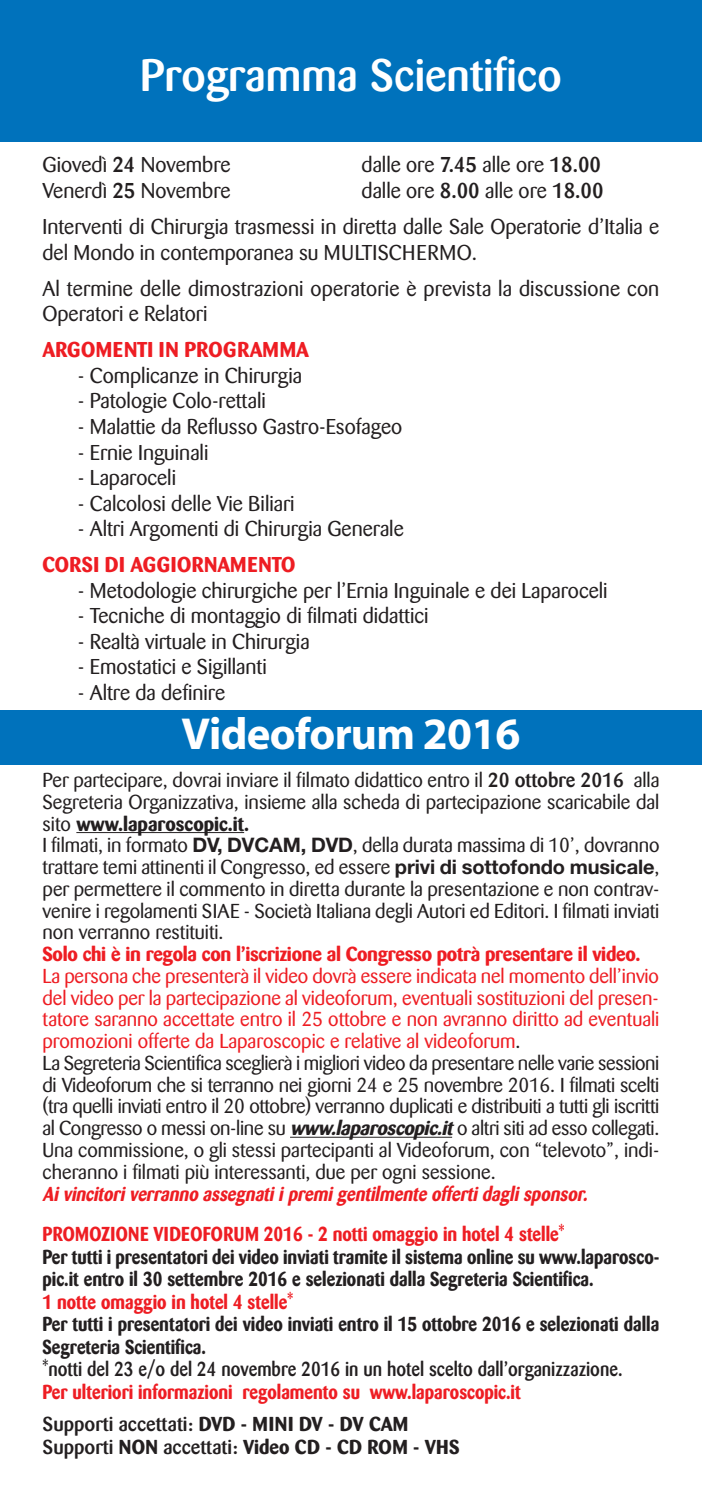
<style>
.page{position:relative;width:702px;height:1489px;background:#fff}
.page>*{position:absolute;margin:0;border:0;box-sizing:border-box;transform-origin:0 0}
.t1{font:500 45px "Barmeno";color:#fff}
.t2{font:45px "Myriad Headline";color:#fff}
.t3{font:21.25px/36.2px "Barmeno";color:#231f20}
.t4{font:700 21.25px "Barmeno";letter-spacing:.02em;color:#ee1d23}
.t5{font:20px/21.8px "Barmeno";letter-spacing:-.005em;color:#231f20}
.t6{font:700 20px/22.5px "Barmeno";color:#231f20;scale:.9 1}
.t7{font:700 20px/32.5px "Barmeno";color:#ee1d23;scale:.9 1}
.t8{font:500 20px "Barmeno";color:#231f20;scale:.9 1}
.t9{font:700 20px "Barmeno";color:#ee1d23}
.t10{font:italic 700 20px "Barmeno";color:#ee1d23;scale:.9 1}
.t11{font:700 20px "Barmeno";color:#231f20}
.s1{font-weight:500}
.s2{font-weight:700}
.s3{font-family:"Helvetica Neue";font-weight:700}
.s4{color:#ee1d23}
.s5{font-weight:700;font-style:italic}
.s6{font-weight:500;color:#231f20}
.s7{color:#231f20}
</style>
<div class="page">
<div style="left:0;top:0;width:702px;height:142px;background:#0072bc"></div>
<hr style="left:76px;top:832px;width:168px;height:1px;background:#231f20">
<hr style="left:290px;top:1136px;width:162px;height:1px;background:#231f20">
<div style="left:0;top:710px;width:702px;height:55px;background:#0072bc"></div>
<h1 class="t1" style="left:140px;top:57px;width:423px">Programma Scientifico</h1>
<p class="t3" style="left:43px;top:148px;width:189px">Giovedì <span class="s1">24</span> Novembre</p>
<p class="t3" style="left:361px;top:148px;width:241px">dalle ore <span class="s1">7.45</span> alle ore <span class="s1">18.00</span></p>
<p class="t3" style="left:43px;top:174px;width:189px">Venerdì <span class="s1">25</span> Novembre</p>
<p class="t3" style="left:43px;top:174px;width:618px;text-indent:319px">dalle ore <span class="s1">8.00</span> alle ore <span class="s1">18.00<br></span>Interventi di Chirurgia trasmessi in diretta dalle Sale Operatorie d’Italia e</p>
<p class="t3" style="left:43px;top:236px;width:618px">del Mondo in contemporanea su MULTISCHERMO.<br>Al termine delle dimostrazioni operatorie è prevista la discussione con</p>
<p class="t3" style="left:43px;top:297px;width:166px">Operatori e Relatori</p>
<p class="t4" style="left:43px;top:339px;width:268px">ARGOMENTI IN PROGRAMMA</p>
<p class="t3" style="left:78px;top:359px;width:226px">- Complicanze in Chirurgia</p>
<p class="t3" style="left:78px;top:384px;width:189px">- Patologie Colo-rettali</p>
<p class="t3" style="left:78px;top:410px;width:326px">- Malattie da Reflusso Gastro-Esofageo</p>
<p class="t3" style="left:78px;top:435px;width:132px">- Ernie Inguinali</p>
<p class="t3" style="left:78px;top:461px;width:100px">- Laparoceli</p>
<p class="t3" style="left:78px;top:487px;width:218px">- Calcolosi delle Vie Biliari</p>
<p class="t3" style="left:78px;top:512px;width:327px">- Altri Argomenti di Chirurgia Generale</p>
<p class="t4" style="left:43px;top:554px;width:254px">CORSI DI AGGIORNAMENTO</p>
<p class="t3" style="left:78px;top:574px;width:531px">- Metodologie chirurgiche per l’Ernia Inguinale e dei Laparoceli</p>
<p class="t3" style="left:78px;top:599px;width:352px">- Tecniche di montaggio di filmati didattici</p>
<p class="t3" style="left:78px;top:625px;width:233px">- Realtà virtuale in Chirurgia</p>
<p class="t3" style="left:78px;top:650px;width:190px">- Emostatici e Sigillanti</p>
<p class="t3" style="left:78px;top:676px;width:149px">- Altre da definire</p>
<h1 class="t2" style="left:182px;top:716px;width:340px">Videoforum 2016</h1>
<p class="t5" style="left:43px;top:770px;width:618px">Per partecipare, dovrai inviare il filmato didattico entro il <span class="s1">20 ottobre 2016</span> alla Segreteria Organizzativa, insieme alla scheda di partecipazione scaricabile dal sito <span class="s2">www.laparoscopic.it.<br></span>I filmati, in formato <span class="s3">DV, DVCAM, DVD</span>, della durata massima di 10’, dovranno trattare temi attinenti il Congresso, ed essere <span class="s3">privi di sottofondo musicale</span>, per permettere il commento in diretta durante la presentazione e non contrav&shy;venire i regolamenti SIAE - Società Italiana degli Autori ed Editori. I filmati inviati non verranno restituiti.</p>
<p class="t9" style="left:43px;top:943px;width:599px">Solo chi è in regola con l’iscrizione al Congresso potrà presentare il video.</p>
<p class="t5" style="left:42px;top:966px;width:618px"><span class="s4">La persona che presenterà il video dovrà essere indicata nel momento dell’invio del video per la partecipazione al videoforum, eventuali sostituzioni del presen&shy;tatore saranno accettate entro il 25 ottobre e non avranno diritto ad eventuali promozioni offerte da Laparoscopic e relative al videoforum</span>.<br>La Segreteria Scientifica sceglierà i migliori video da presentare nelle varie sessioni di Videoforum che si terranno nei giorni 24 e 25 novembre 2016. I filmati scelti (tra quelli inviati entro il 20 ottobre) verranno duplicati e distribuiti a tutti gli iscritti al Congresso o messi on-line su <span class="s5">www.laparoscopic.it</span>o altri siti ad esso collegati.<br>Una commissione, o gli stessi partecipanti al Videoforum, con “televoto”, indi&shy;cheranno i filmati più interessanti, due per ogni sessione.</p>
<p class="t10" style="left:43px;top:1183px;width:611px">Aivincitoriverranno assegnatiipremigentilmente offertidaglisponsor.</p>
<p class="t7" style="left:43px;top:1218px;width:581px">PROMOZIONE VIDEOFORUM 2016 - 2 notti omaggio in hotel 4 stelle*</p>
<p class="t6" style="left:43px;top:1246px;width:686px">Per tutti i presentatori dei video inviati tramite il sistema online su www.laparosco&shy;pic.it entro il 30 settembre 2016 e selezionati dalla Segreteria Scientifica.</p>
<p class="t7" style="left:43px;top:1286px;width:280px">1 notte omaggio in hotel 4 stelle*</p>
<p class="t6" style="left:43px;top:1313px;width:686px">Per tutti i presentatori dei video inviati entro il 15 ottobre 2016 e selezionati dalla<br>Segreteria Scientifica.</p>
<p class="t8" style="left:43px;top:1360px;width:646px">*notti del 23 e/o del 24 novembre 2016 in un hotel scelto dall’organizzazione.</p>
<p class="t7" style="left:43px;top:1376px;width:533px">Per ulteriori informazioni regolamento su www.laparoscopic.it<br><span class="s6">Supporti accettati:</span> <span class="s7">DVD - MINI DV - DV CAM</span></p>
<p class="t11" style="left:42px;top:1436px;width:418px"><span class="s1">Supporti</span> NON <span class="s1">accettati:</span> Video CD - CD ROM - VHS</p>
</div>
